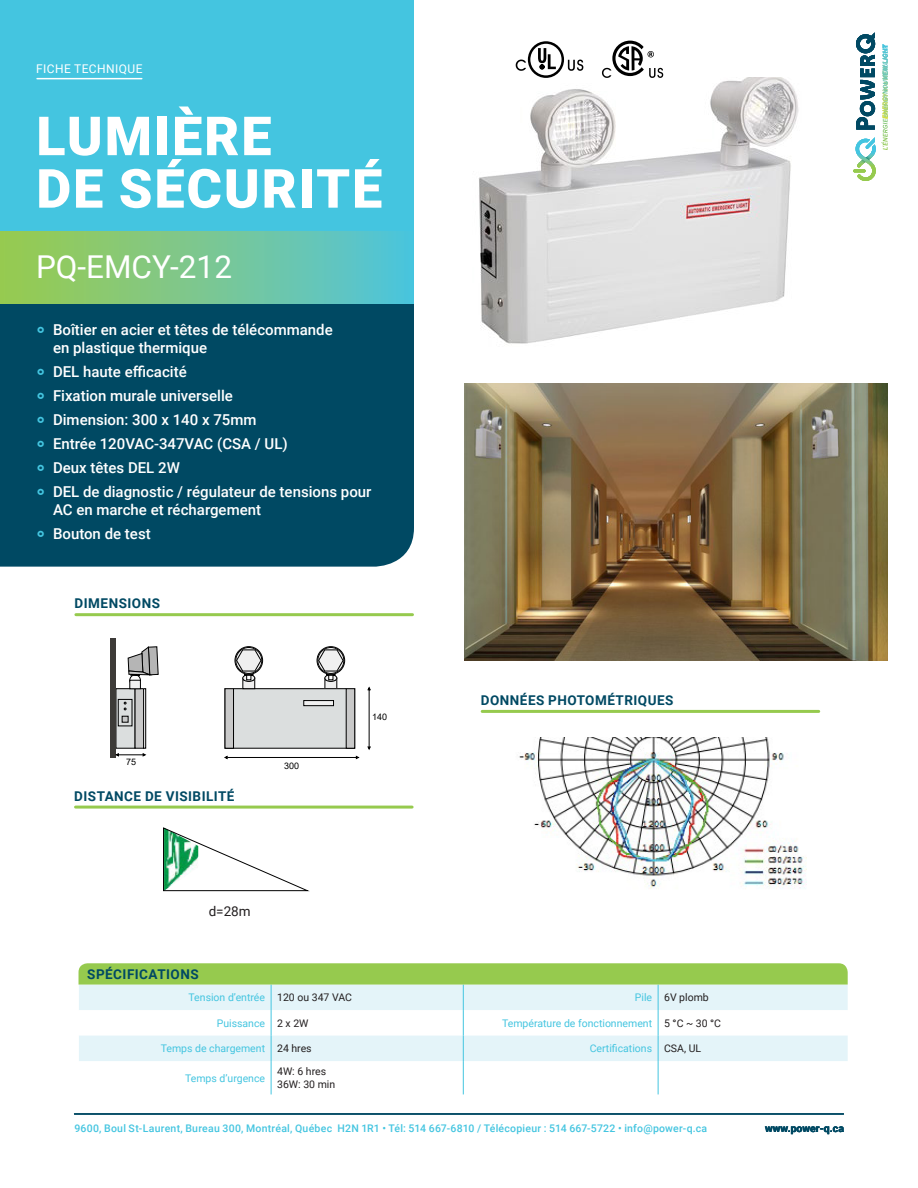
<style>
.page{position:relative;width:918px;height:1188px;background:#fff}
.page>*{position:absolute;margin:0;border:0;box-sizing:border-box;transform-origin:0 0}
.t1{font:900 54px/52.5px "Roboto";letter-spacing:.035em;color:#fff}
.t2{font:31.5px "Roboto";color:#fff}
.t3{font:500 15px/18px "Roboto";color:#fff}
.Topic{font:700 13.5px "Roboto";letter-spacing:.035em;color:#004963}
.t4{font:13.5px "Roboto";color:#231f20}
.t5{font:12px "Roboto";letter-spacing:.035em;color:#fff}
.t6{font:500 10.5px "Roboto";letter-spacing:.02em;color:#44c5e0}
.Category{font:10.5px "Roboto";color:#44c5e0}
.Text{font:10.5px/13.5px "Roboto";color:#231f20}
.t7{font:700 10.5px "Roboto";color:#004963}
.t8{font:9px "Arial";color:#000}
.s1{font-weight:700;font-size:24px;color:#44c5e0}
.s2{font-weight:700}
</style>
<div class="page">
<div style="left:0;top:303px;width:414px;height:264px;background:#004963"></div>
<div style="left:0;top:0;width:414px;height:303px;background:#44c5e0"></div>
<div style="left:0;top:231px;width:414px;height:72px;background:linear-gradient(to right,#9dca4c,#51c4db)"></div>
<svg style="left:856px;top:32px;width:19px;height:98px"></svg>
<svg style="left:853px;top:137px;width:23px;height:44px"></svg>
<hr style="left:74px;top:1114px;width:770px;height:1px;background:#004963">
<svg style="left:883px;top:44px;width:5px;height:62px"></svg>
<hr style="left:37px;top:78px;width:105px;height:1px;background:#fff">
<img style="left:478px;top:78px;width:321px;height:266px">
<hr style="left:76px;top:613px;width:337px;height:3px;background:#96ca4e">
<div style="left:111px;top:638px;width:5px;height:119px;background:#3d3b38"></div>
<hr style="left:227px;top:757px;width:131px;height:1px;background:#000">
<svg style="left:367px;top:687px;width:4px;height:63px"></svg>
<div style="left:225px;top:689px;width:130px;height:59px;background:#dbdede"></div>
<div style="left:225px;top:689px;width:9px;height:59px;background:#c9c9c9"></div>
<div style="left:225px;top:689px;width:9px;height:59px;border:1px solid #000"></div>
<div style="left:346px;top:689px;width:9px;height:59px;background:#c9c9c9"></div>
<div style="left:346px;top:689px;width:9px;height:59px;border:1px solid #000"></div>
<div style="left:317px;top:646px;width:28px;height:28px;border:1px solid #000;border-radius:50%"></div>
<div style="left:318px;top:647px;width:26px;height:27px;border:1px solid #000;border-radius:50%"></div>
<svg style="left:318px;top:649px;width:26px;height:40px"></svg>
<div style="left:235px;top:647px;width:28px;height:27px;background:#414141;border-radius:50%"></div>
<div style="left:235px;top:646px;width:28px;height:28px;border:1px solid #000;border-radius:50%"></div>
<div style="left:236px;top:647px;width:26px;height:26px;background:#2b2b2b;border-radius:50%"></div>
<div style="left:236px;top:647px;width:26px;height:27px;border:1px solid #000;border-radius:50%"></div>
<svg style="left:236px;top:649px;width:25px;height:40px"></svg>
<div style="left:130px;top:675px;width:11px;height:11px;border:1px solid #000;border-radius:50%"></div>
<div style="left:130px;top:680px;width:10px;height:9px;background:#f0f0f0"></div>
<div style="left:130px;top:680px;width:11px;height:9px;border:1px solid #000"></div>
<svg style="left:128px;top:646px;width:31px;height:30px"></svg>
<svg style="left:116px;top:688px;width:30px;height:68px;background:#adaeae"></svg>
<div style="left:304px;top:701px;width:30px;height:5px;background:#f0f0f0"></div>
<div style="left:304px;top:700px;width:30px;height:6px;border:1px solid #000"></div>
<hr style="left:482px;top:710px;width:337px;height:3px;background:#96ca4e">
<hr style="left:76px;top:806px;width:336px;height:3px;background:#96ca4e">
<img style="left:519px;top:738px;width:287px;height:151px">
<svg style="left:163px;top:827px;width:145px;height:65px"></svg>
<img style="left:465px;top:383px;width:423px;height:278px">
<svg style="left:602px;top:41px;width:61px;height:37px"></svg>
<svg style="left:516px;top:41px;width:67px;height:37px"></svg>
<hr style="left:271px;top:1061px;width:1px;height:33px;background:#44c5e0">
<hr style="left:463px;top:1061px;width:1px;height:33px;background:#44c5e0">
<hr style="left:658px;top:1061px;width:1px;height:33px;background:#44c5e0">
<svg style="left:79px;top:963px;width:769px;height:98px"></svg>
<p class="t5" style="left:36px;top:61px;width:108px">FICHE TECHNIQUE</p>
<p class="t1" style="left:36px;top:108px;width:348px">LUMIÈRE<br>DE SÉCURITÉ</p>
<p class="t2" style="left:36px;top:245px;width:198px">PQ-EMCY-212</p>
<p class="t3" style="left:53px;top:320px;width:281px;text-indent:-17px"><span class="s1">°</span> Boîtier en acier et têtes de télécommande en plastique thermique</p>
<p class="t3" style="left:36px;top:362px;width:152px"><span class="s1">°</span> DEL haute efficacité</p>
<p class="t3" style="left:36px;top:386px;width:199px"><span class="s1">°</span> Fixation murale universelle</p>
<p class="t3" style="left:36px;top:410px;width:222px"><span class="s1">°</span> Dimension: 300 x 140 x 75mm</p>
<p class="t3" style="left:36px;top:434px;width:253px"><span class="s1">°</span> Entrée 120VAC-347VAC (CSA / UL)</p>
<p class="t3" style="left:36px;top:458px;width:145px"><span class="s1">°</span> Deux têtes DEL 2W</p>
<p class="t3" style="left:53px;top:482px;width:320px;text-indent:-17px"><span class="s1">°</span> DEL de diagnostic / régulateur de tensions pour<br>AC en marche et réchargement</p>
<p class="t3" style="left:36px;top:524px;width:116px"><span class="s1">°</span> Bouton de test</p>
<p class="Topic" style="left:75px;top:594px;width:87px">DIMENSIONS</p>
<p class="t8" style="left:126px;top:756px;width:12px">75</p>
<p class="Topic" style="left:74px;top:786px;width:162px">DISTANCE DE VISIBILITÉ</p>
<p class="t8" style="left:284px;top:760px;width:17px">300</p>
<p class="t4" style="left:209px;top:902px;width:44px">d=28m</p>
<p class="Topic" style="left:87px;top:965px;width:113px">SPÉCIFICATIONS</p>
<p class="t8" style="left:372px;top:711px;width:17px">140</p>
<p class="Topic" style="left:481px;top:691px;width:194px">DONNÉES PHOTOMÉTRIQUES</p>
<p class="Category" style="left:189px;top:990px;width:78px">Tension d’entrée</p>
<p class="Text" style="left:277px;top:990px;width:76px">120 ou 347 VAC</p>
<p class="Category" style="left:635px;top:990px;width:19px">Pile</p>
<p class="Text" style="left:664px;top:990px;width:46px">6V plomb</p>
<p class="Category" style="left:217px;top:1016px;width:50px">Puissance</p>
<p class="Text" style="left:277px;top:1016px;width:33px">2 x 2W</p>
<p class="Category" style="left:502px;top:1016px;width:152px">Température de fonctionnement</p>
<p class="Text" style="left:664px;top:1016px;width:59px">5 <span class="s2">°</span>C ~ 30 <span class="s2">°</span>C</p>
<p class="Category" style="left:161px;top:1041px;width:106px">Temps de chargement</p>
<p class="Text" style="left:277px;top:1041px;width:36px">24 hres</p>
<p class="Category" style="left:590px;top:1041px;width:64px">Certifications</p>
<p class="Text" style="left:664px;top:1041px;width:39px">CSA, UL</p>
<p class="Category" style="left:185px;top:1071px;width:81px">Temps d’urgence</p>
<p class="Text" style="left:277px;top:1064px;width:60px">4W: 6 hres<br>36W: 30 min</p>
<p class="t6" style="left:74px;top:1121px;width:634px">9600, Boul St-Laurent, Bureau 300, Montréal, Québec H2N 1R1 • Tél: 514 667-6810 / Télécopieur : 514 667-5722 • info@power-q.ca</p>
<p class="t7" style="left:765px;top:1121px;width:80px">www.power-q.ca</p>
</div>
